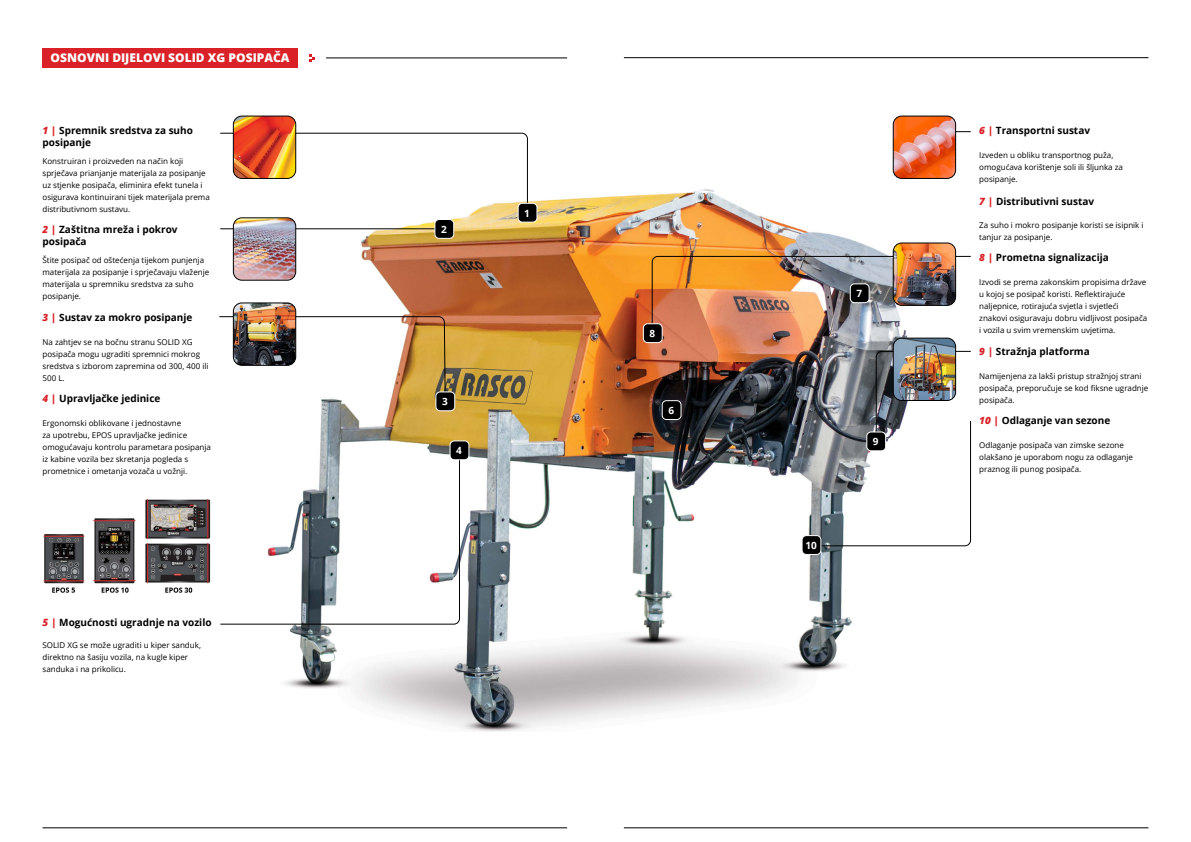
<style>
.page{position:relative;width:1191px;height:842px;background:#fff}
.page>*{position:absolute;margin:0;border:0;box-sizing:border-box;transform-origin:0 0}
.t1{font:800 12px "Open Sans";color:#fff}
.t2{font:700 10px/12px "Open Sans";color:#000}
.t3{font:700 10px "Open Sans";color:#fff}
.t4{font:8px/12px "Open Sans";color:#000}
.s1{font-weight:800;font-style:italic;color:#da2128}
</style>
<div class="page">
<img style="left:266px;top:124px;width:658px;height:608px">
<svg style="left:220px;top:133px;width:307px;height:88px"></svg>
<hr style="left:904px;top:131px;width:66px;height:1px;background:#000">
<svg style="left:220px;top:450px;width:240px;height:174px"></svg>
<img style="left:233px;top:116px;width:63px;height:62px">
<div style="left:233px;top:116px;width:63px;height:63px;border:1px solid #000;border-radius:9px"></div>
<div style="left:518px;top:203px;width:19px;height:19px;background:#000;border-radius:4px"></div>
<div style="left:517px;top:203px;width:20px;height:20px;border:1px solid #fff;border-radius:4px"></div>
<div style="left:662px;top:401px;width:19px;height:18px;background:#000;border-radius:4px"></div>
<div style="left:661px;top:400px;width:20px;height:20px;border:1px solid #fff;border-radius:4px"></div>
<div style="left:802px;top:536px;width:19px;height:18px;background:#000;border-radius:4px"></div>
<div style="left:801px;top:535px;width:20px;height:20px;border:1px solid #fff;border-radius:4px"></div>
<div style="left:450px;top:441px;width:19px;height:19px;background:#000;border-radius:4px"></div>
<div style="left:449px;top:440px;width:20px;height:20px;border:1px solid #fff;border-radius:4px"></div>
<hr style="left:43px;top:828px;width:524px;height:1px;background:#000">
<hr style="left:624px;top:828px;width:524px;height:1px;background:#000">
<div style="left:43px;top:48px;width:255px;height:20px;background:#da2128"></div>
<hr style="left:326px;top:58px;width:241px;height:1px;background:#000">
<hr style="left:624px;top:57px;width:524px;height:1px;background:#000">
<svg style="left:309px;top:54px;width:6px;height:8px"></svg>
<img style="left:43px;top:499px;width:168px;height:94px">
<svg style="left:219px;top:271px;width:226px;height:129px"></svg>
<img style="left:233px;top:303px;width:63px;height:62px">
<div style="left:233px;top:303px;width:63px;height:63px;border:1px solid #000;border-radius:9px"></div>
<div style="left:436px;top:392px;width:19px;height:19px;background:#000;border-radius:4px"></div>
<div style="left:435px;top:391px;width:20px;height:20px;border:1px solid #fff;border-radius:4px"></div>
<img style="left:652px;top:256px;width:319px;height:81px">
<img style="left:893px;top:243px;width:62px;height:62px">
<div style="left:893px;top:243px;width:63px;height:63px;border:1px solid #000;border-radius:9px"></div>
<svg style="left:812px;top:351px;width:159px;height:195px"></svg>
<img style="left:893px;top:338px;width:62px;height:62px">
<div style="left:893px;top:338px;width:63px;height:63px;border:1px solid #000;border-radius:9px"></div>
<div style="left:866px;top:432px;width:19px;height:19px;background:#000;border-radius:4px"></div>
<div style="left:866px;top:431px;width:20px;height:20px;border:1px solid #fff;border-radius:4px"></div>
<div style="left:643px;top:324px;width:19px;height:19px;background:#000;border-radius:4px"></div>
<div style="left:643px;top:323px;width:19px;height:20px;border:1px solid #fff;border-radius:4px"></div>
<hr style="left:220px;top:229px;width:225px;height:1px;background:#000">
<img style="left:233px;top:218px;width:63px;height:62px">
<div style="left:233px;top:218px;width:63px;height:62px;border:1px solid #000;border-radius:9px"></div>
<div style="left:435px;top:219px;width:19px;height:19px;background:#000;border-radius:4px"></div>
<div style="left:434px;top:219px;width:20px;height:20px;border:1px solid #fff;border-radius:4px"></div>
<img style="left:893px;top:116px;width:62px;height:62px">
<div style="left:893px;top:116px;width:63px;height:63px;border:1px solid #000;border-radius:9px"></div>
<h1 class="t1" style="left:51px;top:49px;width:240px">OSNOVNI DIJELOVI SOLID XG POSIPAČA</h1>
<p class="t2" style="left:43px;top:124px;width:152px"><span class="s1">1 |</span> Spremnik sredstva za suho posipanje</p>
<p class="t4" style="left:43px;top:155px;width:169px">Konstruiran i proizveden na način koji sprječava prianjanje materijala za posipanje uz stjenke posipača, eliminira efekt tunela i osigurava kontinuirani tijek materijala prema distributivnom sustavu.</p>
<p class="t2" style="left:43px;top:224px;width:136px"><span class="s1">2 |</span> Zaštitna mreža i pokrov posipača</p>
<p class="t4" style="left:43px;top:254px;width:168px">Štite posipač od oštećenja tijekom punjenja materijala za posipanje i sprječavaju vlaženje materijala u spremniku sredstva za suho posipanje.</p>
<p class="t2" style="left:43px;top:311px;width:151px"><span class="s1">3 |</span> Sustav za mokro posipanje</p>
<p class="t4" style="left:43px;top:335px;width:167px">Na zahtjev se na bočnu stranu SOLID XG posipača mogu ugraditi spremnici mokrog sredstva s izborom zapremina od 300, 400 ili<br>500 L.</p>
<p class="t2" style="left:43px;top:392px;width:119px"><span class="s1">4 |</span> Upravljačke jedinice</p>
<p class="t4" style="left:43px;top:417px;width:170px">Ergonomski oblikovane i jednostavne<br>za upotrebu, EPOS upravljačke jedinice omogućavaju kontrolu parametara posipanja iz kabine vozila bez skretanja pogleda s prometnice i ometanja vozača u vožnji.</p>
<p class="t2" style="left:43px;top:616px;width:171px"><span class="s1">5 |</span> Mogućnosti ugradnje na vozilo</p>
<p class="t4" style="left:43px;top:639px;width:160px">SOLID XG se može ugraditi u kiper sanduk, direktno na šasiju vozila, na kugle kiper sanduka i na prikolicu.</p>
<p class="t3" style="left:441px;top:222px;width:7px">2</p>
<p class="t3" style="left:524px;top:206px;width:7px">1</p>
<p class="t3" style="left:442px;top:394px;width:7px">3</p>
<p class="t3" style="left:456px;top:443px;width:7px">4</p>
<p class="t3" style="left:649px;top:326px;width:7px">8</p>
<p class="t3" style="left:668px;top:403px;width:7px">6</p>
<p class="t3" style="left:856px;top:286px;width:7px">7</p>
<p class="t3" style="left:805px;top:538px;width:13px">10</p>
<p class="t3" style="left:873px;top:434px;width:7px">9</p>
<p class="t2" style="left:979px;top:124px;width:112px"><span class="s1">6 |</span> Transportni sustav</p>
<p class="t4" style="left:979px;top:149px;width:145px">Izveden u obliku transportnog puža, omogućava korištenje soli ili šljunka za posipanje.</p>
<p class="t2" style="left:979px;top:195px;width:116px"><span class="s1">7 |</span> Distributivni sustav</p>
<p class="t4" style="left:979px;top:218px;width:166px">Za suho i mokro posipanje koristi se isipnik i tanjur za posipanje.</p>
<p class="t2" style="left:979px;top:251px;width:131px"><span class="s1">8 |</span> Prometna signalizacija</p>
<p class="t4" style="left:979px;top:276px;width:170px">Izvodi se prema zakonskim propisima države u kojoj se posipač koristi. Reflektirajuće naljepnice, rotirajuća svjetla i svjetleći znakovi osiguravaju dobru vidljivost posipača i vozila u svim vremenskim uvjetima.</p>
<p class="t2" style="left:979px;top:345px;width:112px"><span class="s1">9 |</span> Stražnja platforma</p>
<p class="t4" style="left:979px;top:369px;width:171px">Namijenjena za lakši pristup stražnjoj strani posipača, preporučuje se kod fiksne ugradnje posipača.</p>
<p class="t2" style="left:979px;top:415px;width:132px"><span class="s1">10 |</span> Odlaganje van sezone</p>
<p class="t4" style="left:979px;top:439px;width:155px">Odlaganje posipača van zimske sezone olakšano je uporabom nogu za odlaganje praznog ili punog posipača.</p>
</div>
